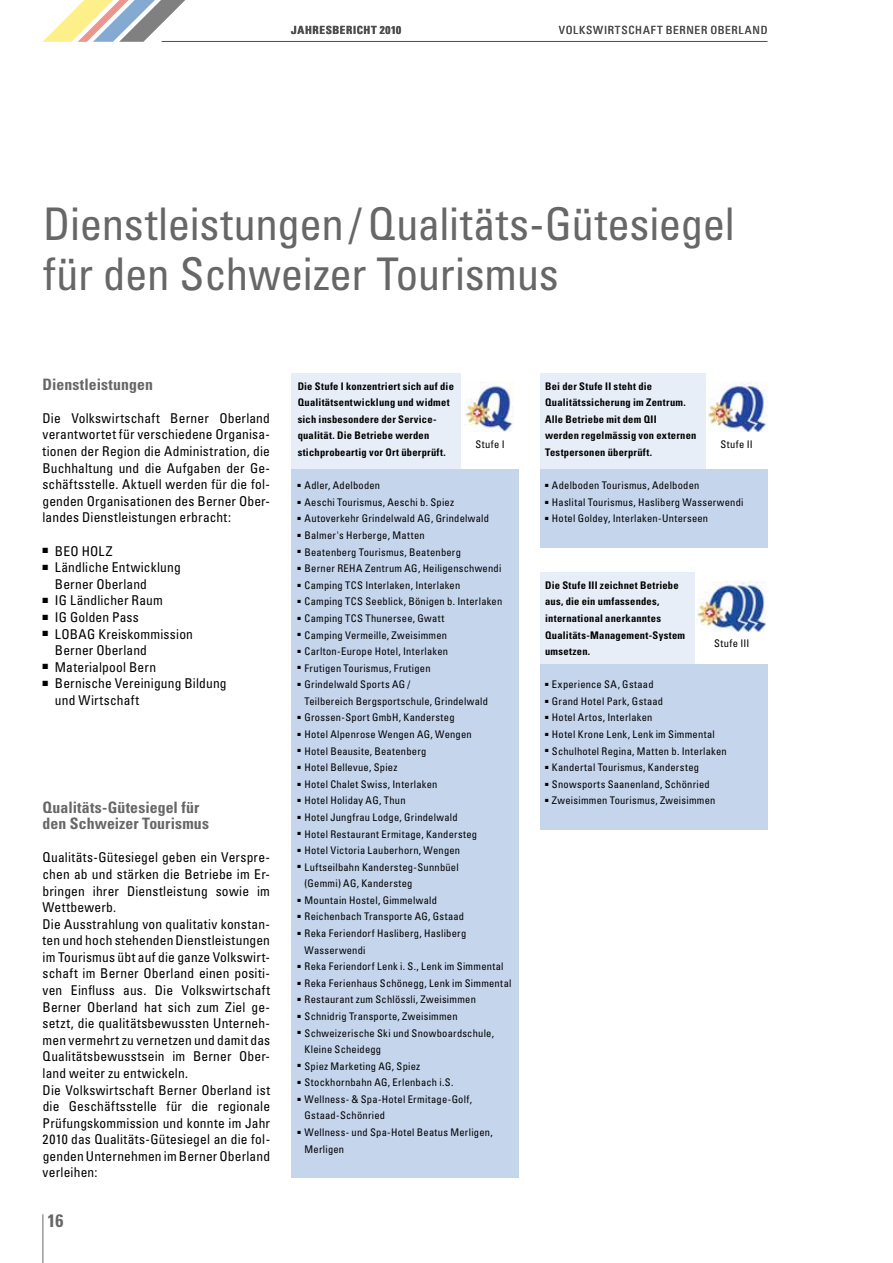
<style>
.page{position:relative;width:893px;height:1263px;background:#fff}
.page>*{position:absolute;margin:0;border:0;box-sizing:border-box;transform-origin:0 0}
.t1{font:condensed 45px/49.8px "Univers LT Std";letter-spacing:-.01em;color:#676767}
.t2{font:700 condensed 18px "Univers LT Std";color:#676767}
.t3{font:700 condensed 15.75px/16.6px "Univers LT Std";letter-spacing:.005em;color:#676767}
.t4{font:condensed 13.5px/16.6px "Univers LT Std";letter-spacing:.01em;color:#000}
.t5{font:condensed 11.25px "Univers LT Std";letter-spacing:.065em;color:#4d4d4c}
.t6{font:700 condensed 11.25px "Univers LT Std";letter-spacing:.055em;color:#4d4d4c}
.t7{font:condensed 10.5px/16.6px "Univers LT Std";letter-spacing:.02em;color:#000}
.t8{font:700 condensed 10.5px/16.6px "Univers LT Std";letter-spacing:.02em;color:#000}
</style>
<div class="page">
<hr style="left:43px;top:1214px;width:1px;height:49px;background:#676767">
<hr style="left:162px;top:41px;width:605px;height:1px;background:#4d4d4c">
<svg style="left:43px;top:0;width:142px;height:42px"></svg>
<div style="left:540px;top:572px;width:227px;height:258px;background:#c5d5ec"></div>
<div style="left:540px;top:572px;width:227px;height:92px;background:#e7eef7"></div>
<div style="left:540px;top:373px;width:227px;height:174px;background:#c5d5ec"></div>
<div style="left:291px;top:373px;width:228px;height:804px;background:#c5d5ec"></div>
<div style="left:461px;top:373px;width:58px;height:96px;background:#fff"></div>
<div style="left:291px;top:373px;width:170px;height:96px;background:#e7eef7"></div>
<div style="left:540px;top:373px;width:171px;height:96px;background:#e7eef7"></div>
<div style="left:706px;top:373px;width:61px;height:96px;background:#fff"></div>
<div style="left:695px;top:572px;width:72px;height:92px;background:#fff"></div>
<img style="left:465px;top:381px;width:48px;height:50px">
<img style="left:708px;top:381px;width:59px;height:51px">
<img style="left:697px;top:582px;width:69px;height:50px">
<p class="t6" style="left:291px;top:23px;width:111px">Jahresbericht 2010</p>
<p class="t5" style="left:559px;top:23px;width:210px">Volkswirtschaft Berner Oberland</p>
<h1 class="t1" style="left:43px;top:199px;width:693px">Dienstleistungen/Qualitäts-Gütesiegel für den Schweizer Tourismus</h1>
<h3 class="t3" style="left:43px;top:376px;width:112px">Dienstleistungen</h3>
<p class="t4" style="left:43px;top:410px;width:229px;text-align:justify">Die Volkswirtschaft Berner Oberland verantwortet für verschiedene Organisa&shy;tionen der Region die Administration, die Buchhaltung und die Aufgaben der Ge&shy;schäftsstelle. Aktuell werden für die fol&shy;genden Organisationen des Berner Ober&shy;landes Dienstleistungen erbracht:</p>
<p class="t4" style="left:43px;top:542px;width:29px">■ BEOHOL</p>
<p class="t4" style="left:106px;top:542px;width:8px">Z</p>
<p class="t4" style="left:55px;top:559px;width:127px;text-indent:-12px">■ Ländliche Entwicklung<br>Berner Oberland</p>
<p class="t4" style="left:43px;top:592px;width:122px">■ I G Ländlicher Raum</p>
<p class="t4" style="left:43px;top:609px;width:98px">■ I G Golden Pass</p>
<p class="t4" style="left:55px;top:625px;width:140px;text-indent:-12px">■ LO BAG Kreiskommission<br>Berner Oberland</p>
<p class="t4" style="left:43px;top:658px;width:115px">■ Materialpool Bern</p>
<p class="t4" style="left:55px;top:675px;width:173px;text-indent:-12px">■ Bernische Vereinigung Bildung und Wirtschaft</p>
<h3 class="t3" style="left:43px;top:799px;width:168px">Qualitäts-Gütesiegel für den Schweizer Tourismus</h3>
<p class="t4" style="left:43px;top:849px;width:229px">Qualitäts-Gütesiegel geben ein Verspre&shy;chen ab und stärken die Betriebe im Er&shy;bringen ihrer Dienstleistung sowie im Wettbewerb.<br>Die Ausstrahlung von qualitativ konstan&shy;ten und hoch stehenden Dienstleistungen im Tourismus übt auf die ganze Volkswirt&shy;schaft im Berner Oberland einen positi&shy;ven Einfluss aus. Die Volkswirtschaft Berner Oberland hat sich zum Ziel ge&shy;setzt, die qualitätsbewussten Unterneh&shy;men vermehrt zu vernetzen und damit das Qualitätsbewusstsein im Berner O ber&shy;land weiter zu entwickeln.<br>Die Volkswirtschaft Berner Oberland ist die Geschäftsstelle für die regionale Prüfungskommission und konnte im Jahr 2010 das Qualitäts-Gütesiegel an die fol&shy;genden Unternehmen im Berner Oberland verleihen:</p>
<h2 class="t2" style="left:48px;top:1210px;width:17px">16</h2>
<p class="t8" style="left:298px;top:378px;width:158px">Die Stufe I konzentriert sich auf die Qualitätsentwicklung und widmet sich insbesondere der Service&shy;qualität. Die Betriebe werden stichprobeartig vor Ort überprüft.</p>
<p class="t7" style="left:298px;top:477px;width:84px">■ Adler, Adelboden</p>
<p class="t7" style="left:298px;top:494px;width:158px">■ Aeschi Tourismus, Aeschi b. Spiez</p>
<p class="t7" style="left:298px;top:510px;width:193px">■ Autoverkehr Grindelwald AG, Grindelwald</p>
<p class="t7" style="left:298px;top:527px;width:129px">■ Balmer's Herberge, Matten</p>
<p class="t7" style="left:298px;top:543px;width:165px">■ Beatenberg Tourismus, Beatenberg</p>
<p class="t7" style="left:298px;top:560px;width:43px">■ Berner REHA</p>
<p class="t7" style="left:365px;top:560px;width:138px">Zentrum AG, Heiligenschwendi</p>
<p class="t7" style="left:298px;top:576px;width:51px">■ Camping TCSI</p>
<p class="t7" style="left:369px;top:576px;width:93px">nterlaken, I nterlaken</p>
<p class="t7" style="left:298px;top:593px;width:51px">■ Camping TCSS</p>
<p class="t7" style="left:372px;top:593px;width:132px">eeblick, Bönigen b. Interlaken</p>
<p class="t7" style="left:298px;top:610px;width:51px">■ Camping TCST</p>
<p class="t7" style="left:371px;top:610px;width:75px">hunersee, Gwatt</p>
<p class="t7" style="left:298px;top:626px;width:151px">■ Camping Vermeille, Zweisimmen</p>
<p class="t7" style="left:298px;top:643px;width:152px">■ Carlton-Europe Hotel, I nterlaken</p>
<p class="t7" style="left:298px;top:659px;width:134px">■ Frutigen Tourismus, Frutigen</p>
<p class="t7" style="left:305px;top:676px;width:185px;text-indent:-7px">■ Grindelwald Sports AG /<br>Teilbereich Bergsportschule, Grindelwald</p>
<p class="t7" style="left:298px;top:709px;width:158px">■ Grossen-Sport GmbH, Kandersteg</p>
<p class="t7" style="left:298px;top:726px;width:176px">■ Hotel Alpenrose Wengen AG, Wengen</p>
<p class="t7" style="left:298px;top:742px;width:130px">■ Hotel Beausite, Beatenberg</p>
<p class="t7" style="left:298px;top:759px;width:101px">■ Hotel Bellevue, Spiez</p>
<p class="t7" style="left:298px;top:775px;width:141px">■ H otel Chalet Swiss, I nterlaken</p>
<p class="t7" style="left:298px;top:792px;width:110px">■ Hotel Holiday AG, Thun</p>
<p class="t7" style="left:298px;top:809px;width:161px">■ Hotel Jungfrau Lodge, Grindelwald</p>
<p class="t7" style="left:298px;top:825px;width:181px">■ H otel Restaurant Ermitage, Kandersteg</p>
<p class="t7" style="left:298px;top:842px;width:164px">■ Hotel Victoria Lauberhorn, Wengen</p>
<p class="t7" style="left:305px;top:858px;width:156px;text-indent:-7px">■ Luftseilbahn Kandersteg-Sunnbüel (Gemmi) AG, Kandersteg</p>
<p class="t7" style="left:298px;top:892px;width:141px">■ Mountain Hostel, Gimmelwald</p>
<p class="t7" style="left:298px;top:908px;width:168px">■ Reichenbach Transporte AG, Gstaad</p>
<p class="t7" style="left:305px;top:925px;width:163px;text-indent:-7px">■ Reka Feriendorf Hasliberg, Hasliberg<br>Wasserwendi</p>
<p class="t7" style="left:298px;top:958px;width:207px">■ Reka Feriendorf Lenk i. S., Lenk im Simmental</p>
<p class="t7" style="left:298px;top:974px;width:215px">■ Reka Ferienhaus Schönegg, Lenk im Simmental</p>
<p class="t7" style="left:298px;top:991px;width:180px">■ Restaurant zum Schlössli, Zweisimmen</p>
<p class="t7" style="left:298px;top:1008px;width:162px">■ Schnidrig Transporte, Zweisimmen</p>
<p class="t7" style="left:305px;top:1024px;width:191px;text-indent:-7px">■ Schweizerische Ski und Snowboardschule,<br>Kleine Scheidegg</p>
<p class="t7" style="left:298px;top:1057px;width:124px">■ Spiez Marketing AG, Spiez</p>
<p class="t7" style="left:298px;top:1074px;width:157px">■ Stockhornbahn AG, Erlenbach i.S.</p>
<p class="t7" style="left:305px;top:1091px;width:169px;text-indent:-7px">■ Wellness- &amp; Spa-Hotel Ermitage-Golf,<br>Gstaad-Schönried</p>
<p class="t7" style="left:305px;top:1124px;width:190px;text-indent:-7px">■ Wellness- und Spa-Hotel Beatus Merligen,<br>Merligen</p>
<p class="t7" style="left:475px;top:436px;width:28px">Stufe I</p>
<p class="t8" style="left:545px;top:378px;width:153px">Bei der Stufe II steht die<br>Qualitätssicherung im Zentrum.<br>Alle Betriebe mit dem QII<br>werden regelmässig von externen<br>Testpersonen überprüft.</p>
<p class="t7" style="left:545px;top:477px;width:156px">■ Adelboden Tourismus, Adelboden</p>
<p class="t7" style="left:545px;top:494px;width:200px">■ H aslital Tourismus, H asliberg Wasserwendi</p>
<p class="t7" style="left:545px;top:510px;width:165px">■ Hotel Goldey, Interlaken-Unterseen</p>
<p class="t7" style="left:720px;top:436px;width:28px">Stufe II</p>
<p class="t8" style="left:545px;top:577px;width:142px">Die Stufe III zeichnet Betriebe aus, die ein umfassendes, international anerkanntes<br>Qualitäts-Management-System umsetzen.</p>
<p class="t7" style="left:545px;top:676px;width:110px">■ Experience SA, Gstaad</p>
<p class="t7" style="left:545px;top:693px;width:120px">■ Grand Hotel Park, Gstaad</p>
<p class="t7" style="left:545px;top:709px;width:109px">■ H otel Artos, I nterlaken</p>
<p class="t7" style="left:545px;top:726px;width:171px">■ Hotel Krone Lenk, Lenk im Simmental</p>
<p class="t7" style="left:545px;top:742px;width:183px">■ Schulhotel Regina, Matten b. Interlaken</p>
<p class="t7" style="left:545px;top:759px;width:155px">■ Kandertal Tourismus, Kandersteg</p>
<p class="t7" style="left:545px;top:775px;width:166px">■ Snowsports Saanenland, Schönried</p>
<p class="t7" style="left:545px;top:792px;width:172px">■ Zweisimmen Tourismus, Zweisimmen</p>
<p class="t7" style="left:714px;top:635px;width:28px">Stufe III</p>
</div>
